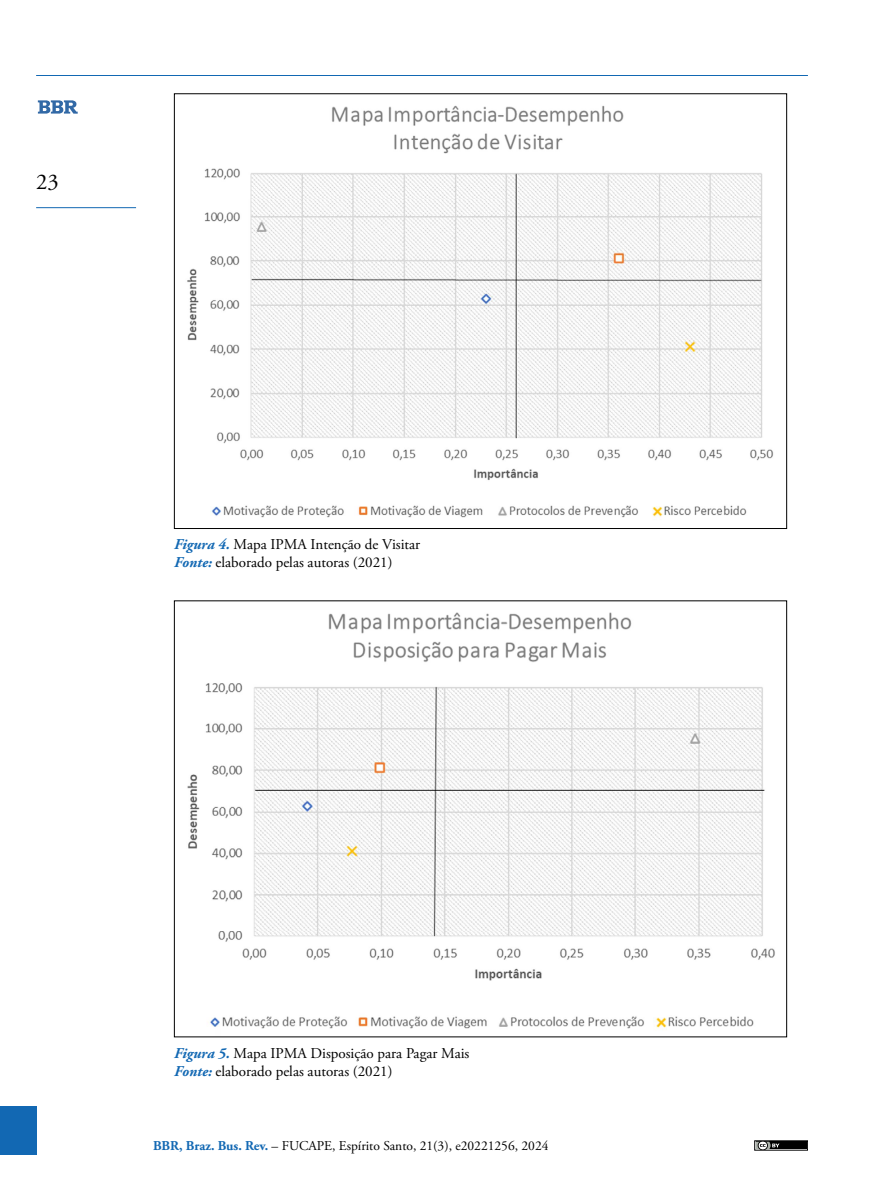
<style>
.page{position:relative;width:893px;height:1191px;background:#fff}
.page>*{position:absolute;margin:0;border:0;box-sizing:border-box;transform-origin:0 0}
.t1{font:22.5px "Adobe Garamond Pro";color:#000}
.t2{font:15px/18px "Adobe Garamond Pro";color:#000}
.t3{font:13.5px "Adobe Garamond Pro";color:#000}
.s1{font-weight:700;font-style:italic;color:#1268b3}
.s2{font-weight:700;color:#1268b3}
</style>
<div class="page">
<hr style="left:36px;top:75px;width:772px;height:1px;background:#1268b3">
<div style="left:0;top:1106px;width:36px;height:48px;background:#1268b3"></div>
<hr style="left:36px;top:207px;width:100px;height:1px;background:#1268b3">
<svg style="left:38px;top:100px;width:40px;height:14px"></svg>
<div style="left:754px;top:1140px;width:54px;height:10px;border:1px solid #000"></div>
<div style="left:756px;top:1141px;width:51px;height:8px;background:#000"></div>
<svg style="left:756px;top:1141px;width:23px;height:8px"></svg>
<img style="left:187px;top:105px;width:586px;height:413px">
<img style="left:187px;top:612px;width:588px;height:418px">
<h1 class="t1" style="left:36px;top:169px;width:24px">23</h1>
<p class="t2" style="left:174px;top:535px;width:248px"><span class="s1">Figura 4.</span> Mapa IPMA Intenção de Visitar<br><span class="s1">Fonte:</span> elaborado pelas autoras (2021)</p>
<p class="t2" style="left:174px;top:1044px;width:297px"><span class="s1">Figura 5.</span> Mapa IPMA Disposição para Pagar Mais<br><span class="s1">Fonte:</span> elaborado pelas autoras (2021)</p>
<p class="t3" style="left:153px;top:1138px;width:397px"><span class="s2">BBR, Braz. Bus. Rev.</span> – FUCAPE, Espírito Santo, 21(3), e20221256, 2024</p>
</div>
